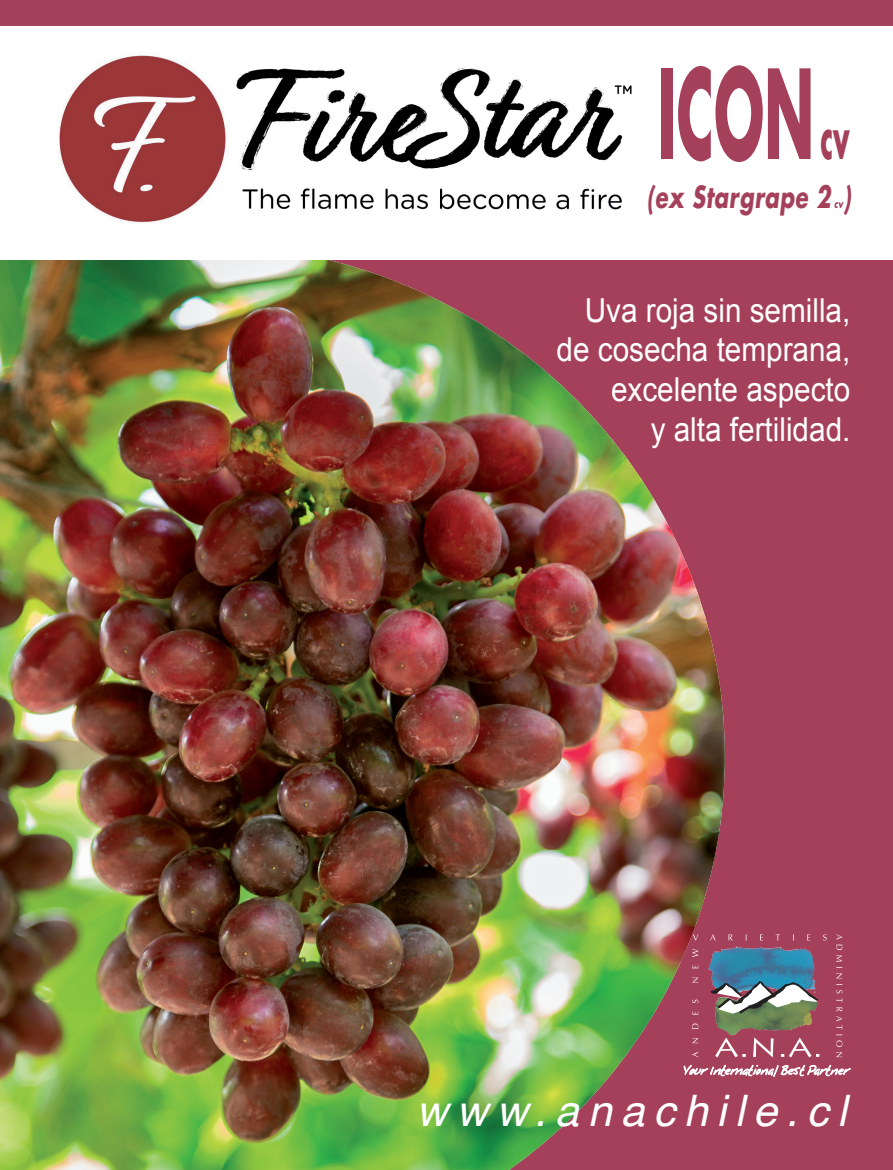
<style>
.page{position:relative;width:893px;height:1170px;background:#fff}
.page>*{position:absolute;margin:0;border:0;box-sizing:border-box;transform-origin:0 0}
.t1{font:700 120.15px "Futura";color:#a5405a;scale:.47 1}
.t2{font:italic 43.35px "Helvetica";letter-spacing:.2em;color:#fff}
.t3{font:33px/39.6px "Arial";color:#fff;text-align:right;scale:.9 1}
.t4{font:italic 700 29.7px "Futura";letter-spacing:.025em;color:#a5405a;scale:.72 1}
.t5{font:italic 700 11.1px "Futura";color:#a5405a;scale:.72 1}
.s1{font-size:55.95px}
</style>
<div class="page">
<div style="left:0;top:0;width:893px;height:1169px;background:#a5405a"></div>
<img style="left:0;top:260px;width:725px;height:909px">
<div style="left:0;top:26px;width:893px;height:234px;background:#fff"></div>
<img style="left:708px;top:946px;width:69px;height:48px">
<svg style="left:711px;top:978px;width:107px;height:35px;background:#89989a"></svg>
<svg style="left:715px;top:1037px;width:104px;height:20px"></svg>
<svg style="left:692px;top:948px;width:6px;height:109px"></svg>
<svg style="left:693px;top:934px;width:134px;height:6px"></svg>
<svg style="left:836px;top:934px;width:6px;height:123px"></svg>
<svg style="left:684px;top:1064px;width:167px;height:12px"></svg>
<img style="left:58px;top:55px;width:171px;height:169px">
<img style="left:236px;top:67px;width:396px;height:143px">
<h1 class="t1" style="left:658px;top:30px;width:408px">ICON <span class="s1">cv</span></h1>
<p class="t4" style="left:647px;top:176px;width:285px">(ex Stargrape 2 )</p>
<p class="t5" style="left:834px;top:196px;width:14px">cv</p>
<p class="t3" style="left:557px;top:291px;width:328px">Uva roja sin semilla, de cosecha temprana, excelente aspecto<br>y alta fertilidad.</p>
<h2 class="t2" style="left:417px;top:1076px;width:432px">www.anachile.cl</h2>
</div>
